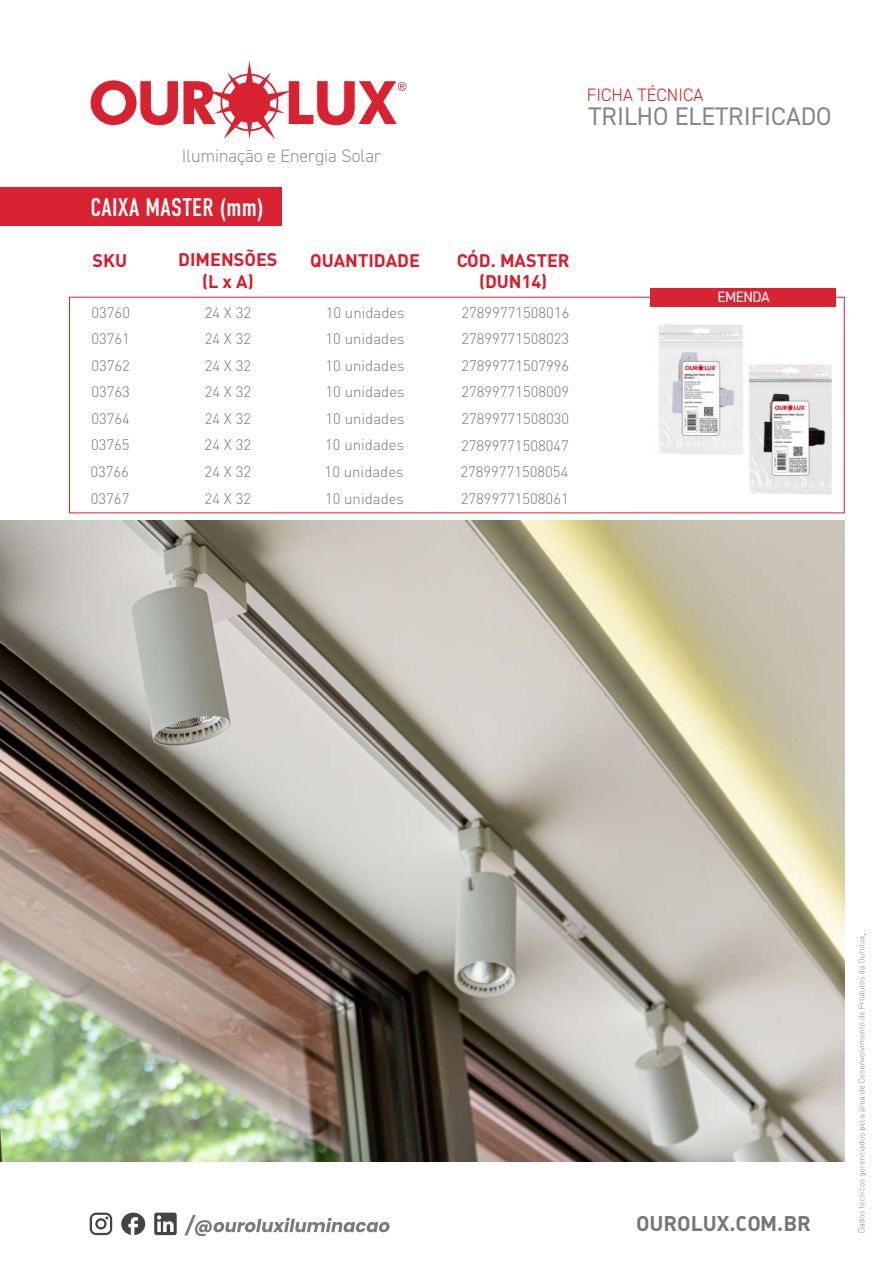
<style>
.page{position:relative;width:893px;height:1263px;background:#fff}
.page>*{position:absolute;margin:0;border:0;box-sizing:border-box;transform-origin:0 0}
.t1{font:25.5px "DIN2014";color:#878787}
.t2{font:25.5px "DIN Condensed";letter-spacing:.01em;color:#fff}
.t3{font:21px "DIN Bold Alternate";color:#787575}
.t4{font:700 18px/21.6px "DIN Pro";color:#d71b2b;text-align:center}
.t5{font:300 18px "DIN2014";color:#939292}
.t6{font:300 18px "DIN2014";color:#ce2426}
.t7{font:300 15px/26.7px "DIN Pro";color:#787676;text-align:justify}
.t8{font:15px "DIN2014";letter-spacing:-.03em;color:#fff}
</style>
<div class="page">
<div style="left:0;top:187px;width:282px;height:38px;background:#d92232"></div>
<svg style="left:154px;top:1212px;width:23px;height:23px"></svg>
<svg style="left:121px;top:1212px;width:24px;height:23px"></svg>
<svg style="left:90px;top:1212px;width:22px;height:23px"></svg>
<svg style="left:184px;top:1215px;width:206px;height:21px"></svg>
<svg style="left:90px;top:80px;width:88px;height:46px"></svg>
<svg style="left:184px;top:60px;width:222px;height:79px"></svg>
<svg style="left:858px;top:934px;width:8px;height:298px"></svg>
<div style="left:650px;top:288px;width:186px;height:18px;background:#d92232"></div>
<img style="left:0;top:520px;width:844px;height:641px">
<img style="left:658px;top:324px;width:85px;height:131px">
<img style="left:748px;top:364px;width:84px;height:131px">
<p class="t5" style="left:182px;top:144px;width:201px">Iluminação e Energia Solar</p>
<h1 class="t2" style="left:91px;top:193px;width:175px">CAIXA MASTER (mm)</h1>
<p class="t4" style="left:92px;top:248px;width:36px">SKU</p>
<p class="t4" style="left:178px;top:248px;width:101px">DIMENSÕES (L x A)</p>
<p class="t4" style="left:310px;top:248px;width:111px">QUANTIDADE</p>
<p class="t4" style="left:457px;top:249px;width:115px">CÓD. MASTER (DUN14)</p>
<p class="t7" style="left:92px;top:299px;width:40px">03760</p>
<p class="t7" style="left:205px;top:299px;width:48px">24 X 32</p>
<p class="t7" style="left:326px;top:299px;width:81px">10 unidades</p>
<p class="t7" style="left:461px;top:299px;width:109px">27899771508016</p>
<p class="t7" style="left:91px;top:325px;width:40px">03761</p>
<p class="t7" style="left:91px;top:351px;width:40px">03762<br>03763<br>03764</p>
<p class="t7" style="left:205px;top:324px;width:48px">24 X 32<br>24 X 32<br>24 X 32<br>24 X 32</p>
<p class="t7" style="left:326px;top:324px;width:81px">10 unidades</p>
<p class="t7" style="left:461px;top:325px;width:109px">27899771508023</p>
<p class="t7" style="left:326px;top:351px;width:81px">10 unidades</p>
<p class="t7" style="left:461px;top:351px;width:109px">27899771507996</p>
<p class="t7" style="left:326px;top:378px;width:81px">10 unidades</p>
<p class="t7" style="left:461px;top:378px;width:109px">27899771508009</p>
<p class="t7" style="left:326px;top:404px;width:81px">10 unidades</p>
<p class="t7" style="left:461px;top:404px;width:109px">27899771508030</p>
<p class="t7" style="left:91px;top:431px;width:40px">03765</p>
<p class="t7" style="left:205px;top:431px;width:48px">24 X 32</p>
<p class="t7" style="left:325px;top:431px;width:81px">10 unidades</p>
<p class="t7" style="left:461px;top:431px;width:109px">27899771508047</p>
<p class="t7" style="left:90px;top:458px;width:40px">03766</p>
<p class="t7" style="left:205px;top:458px;width:48px">24 X 32</p>
<p class="t7" style="left:325px;top:458px;width:81px">10 unidades</p>
<p class="t7" style="left:460px;top:458px;width:109px">27899771508054</p>
<p class="t7" style="left:91px;top:484px;width:40px">03767</p>
<p class="t7" style="left:205px;top:484px;width:48px">24 X 32</p>
<p class="t7" style="left:325px;top:484px;width:81px">10 unidades</p>
<p class="t7" style="left:461px;top:484px;width:109px">27899771508061</p>
<p class="t6" style="left:587px;top:84px;width:118px">FICHA TÉCNICA</p>
<h1 class="t1" style="left:588px;top:100px;width:245px">TRILHO ELETRIFICADO</h1>
<p class="t8" style="left:717px;top:288px;width:54px">EMENDA</p>
<h2 class="t3" style="left:636px;top:1210px;width:176px">OUROLUX.COM.BR</h2>
</div>
